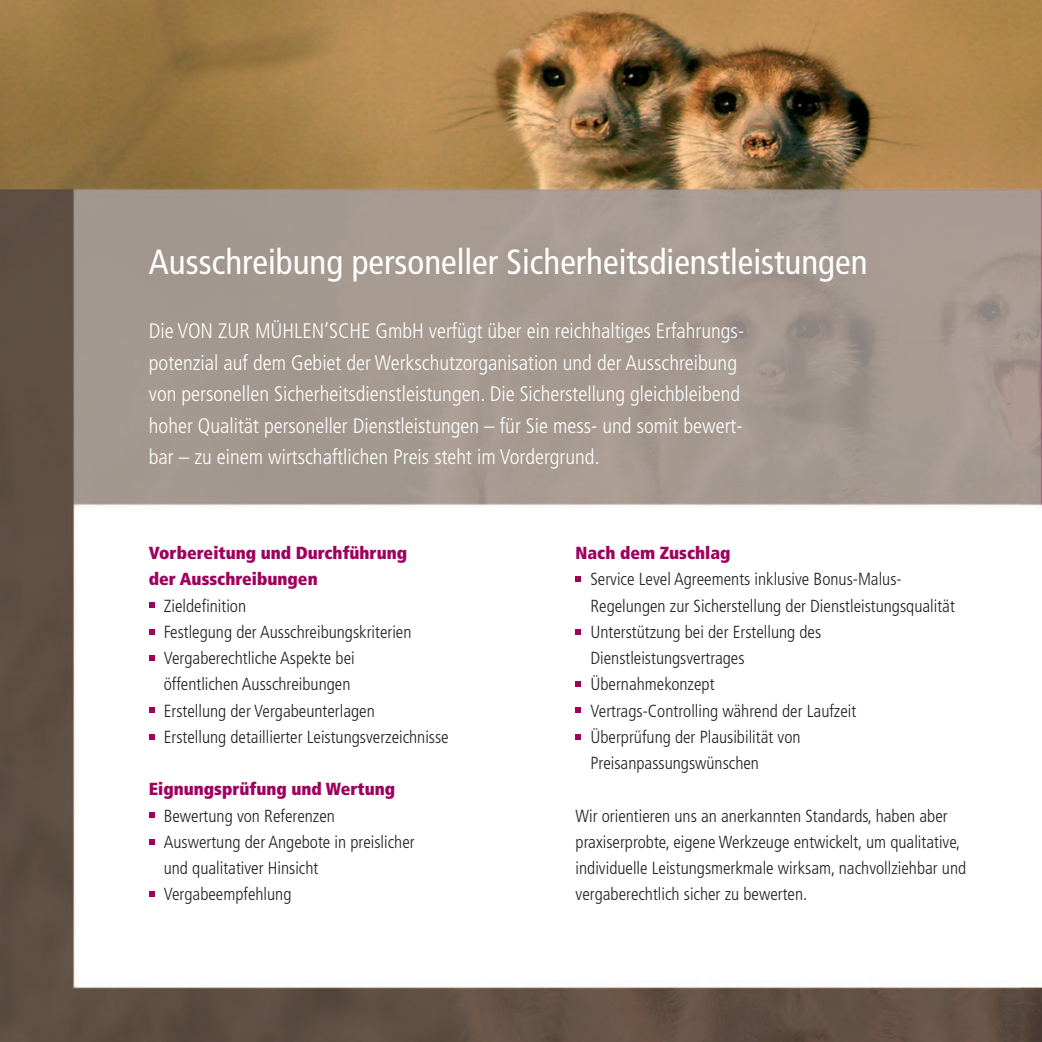
<style>
.page{position:relative;width:1042px;height:1042px;background:#fff}
.page>*{position:absolute;margin:0;border:0;box-sizing:border-box;transform-origin:0 0}
.t1{font:condensed 35px "Frutiger LT Std";color:#fff}
.t2{font:300 condensed 21px/31.5px "Frutiger LT Std";color:#fff}
.t3{font:300 condensed 17.5px/26.2px "Frutiger LT Std";color:#231f20}
.t4{font:900 condensed 17.5px/26.2px "Frutiger LT Std";color:#9e015e}
</style>
<div class="page">
<img style="left:0;top:0;width:1021px;height:1042px">
<svg style="left:149px;top:603px;width:5px;height:5px"></svg>
<svg style="left:149px;top:629px;width:5px;height:5px"></svg>
<svg style="left:149px;top:655px;width:5px;height:5px"></svg>
<svg style="left:149px;top:708px;width:5px;height:5px"></svg>
<svg style="left:149px;top:734px;width:5px;height:5px"></svg>
<svg style="left:149px;top:813px;width:5px;height:5px"></svg>
<svg style="left:149px;top:839px;width:5px;height:5px"></svg>
<svg style="left:149px;top:891px;width:5px;height:6px"></svg>
<svg style="left:575px;top:576px;width:6px;height:6px"></svg>
<svg style="left:575px;top:629px;width:6px;height:5px"></svg>
<svg style="left:575px;top:681px;width:6px;height:6px"></svg>
<svg style="left:575px;top:708px;width:6px;height:5px"></svg>
<svg style="left:575px;top:734px;width:6px;height:5px"></svg>
<img style="left:1021px;top:0;width:21px;height:1042px">
<h1 class="t1" style="left:149px;top:242px;width:720px">Ausschreibung personeller Sicherheitsdienstleistungen</h1>
<p class="t2" style="left:149px;top:316px;width:597px">Die VON ZUR MÜHLEN’SCHE GmbH verfügt über ein reichhaltiges Erfahrungs&shy;potenzial auf dem Gebiet der Werkschutzorganisation und der Ausschreibung von personellen Sicherheitsdienstleistungen. Die Sicherstellung gleichbleibend hoher Qualität personeller Dienstleistungen – für Sie mess- und somit bewert&shy;bar – zu einem wirtschaftlichen Preis steht im Vordergrund.</p>
<p class="t4" style="left:149px;top:540px;width:260px">Vorbereitung und Durchführung der Ausschreibungen</p>
<p class="t3" style="left:164px;top:592px;width:286px">Zieldefinition<br>Festlegung der Ausschreibungskriterien Vergaberechtliche Aspekte bei<br>öffentlichen Ausschreibungen<br>Erstellung der Vergabeunterlagen<br>Erstellung detaillierter Leistungsverzeichnisse</p>
<p class="t4" style="left:149px;top:776px;width:248px">Eignungsprüfung und Wertung</p>
<p class="t3" style="left:164px;top:802px;width:252px">Bewertung von Referenzen<br>Auswertung der Angebote in preislicher und qualitativer Hinsicht<br>Vergabeempfehlung</p>
<p class="t4" style="left:575px;top:540px;width:156px">Nach dem Zuschlag</p>
<p class="t3" style="left:590px;top:566px;width:366px">Service Level Agreements inklusive Bonus-Malus-Regelungen zur Sicherstellung der Dienstleistungsqualität Unterstützung bei der Erstellung des Dienstleistungsvertrages<br>Übernahmekonzept<br>Vertrags-Controlling während der Laufzeit<br>Überprüfung der Plausibilität von Preisanpassungswünschen</p>
<p class="t3" style="left:575px;top:802px;width:392px">Wir orientieren uns an anerkannten Standards, haben aber praxiserprobte, eigene Werkzeuge entwickelt, um qualitative, individuelle Leistungsmerkmale wirksam, nachvollziehbar und vergaberechtlich sicher zu bewerten.</p>
</div>
